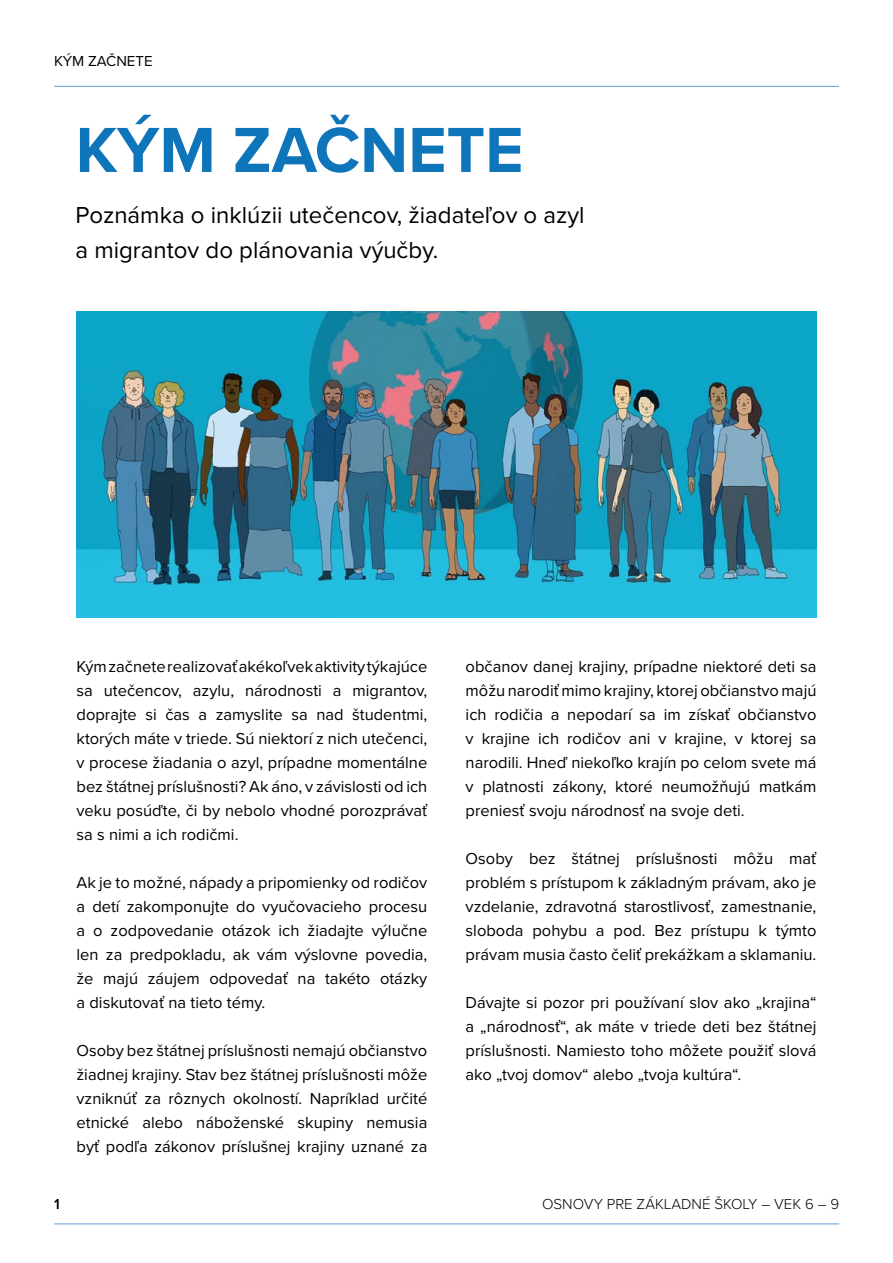
<style>
.page{position:relative;width:893px;height:1263px;background:#fff}
.page>*{position:absolute;margin:0;border:0;box-sizing:border-box;transform-origin:0 0}
.t1{font:700 66px "Proxima Nova";color:#0f75bb}
.t2{font:24px/34.5px "Proxima Nova";color:#000}
.t3{font:16.5px/24px "Proxima Nova";color:#000;text-align:justify}
.t4{font:300 15px "Proxima Nova";color:#000}
.t5{font:15px "Proxima Nova";color:#000}
.t6{font:600 15px "Proxima Nova";color:#000}
</style>
<div class="page">
<hr style="left:54px;top:1223px;width:785px;height:1px;background:#5f9fd6">
<hr style="left:54px;top:86px;width:785px;height:1px;background:#5f9fd6">
<img style="left:77px;top:312px;width:739px;height:306px">
<p class="t5" style="left:54px;top:52px;width:100px">KÝM ZAČNETE</p>
<h1 class="t1" style="left:76px;top:111px;width:449px">KÝM ZAČNETE</h1>
<h2 class="t2" style="left:76px;top:199px;width:511px">Poznámka o inklúzii utečencov, žiadateľov o azyl a migrantov do plánovania výučby.</h2>
<p class="t3" style="left:77px;top:654px;width:352px">Kým začnete realizovať akékoľvek aktivity týkajúce sa utečencov, azylu, národnosti a migrantov, doprajte si čas a zamyslite sa nad študentmi, ktorých máte v triede. Sú niektorí z nich utečenci, v procese žiadania o azyl, prípadne momentálne bez štátnej príslušnosti? Ak áno, v závislosti od ich veku posúďte, či by nebolo vhodné porozprávať sa s nimi a ich rodičmi.</p>
<p class="t3" style="left:77px;top:871px;width:352px">Ak je to možné, nápady a pripomienky od rodičov a detí zakomponujte do vyučovacieho procesu a o zodpovedanie otázok ich žiadajte výlučne len za predpokladu, ak vám výslovne povedia, že majú záujem odpovedať na takéto otázky a diskutovať na tieto témy.</p>
<p class="t3" style="left:77px;top:1039px;width:352px">Osoby bez štátnej príslušnosti nemajú občianstvo žiadnej krajiny. Stav bez štátnej príslušnosti môže vzniknúť za rôznych okolností. Napríklad určité etnické alebo náboženské skupiny nemusia byť podľa zákonov príslušnej krajiny uznané za</p>
<p class="t3" style="left:466px;top:655px;width:352px">občanov danej krajiny, prípadne niektoré deti sa môžu narodiť mimo krajiny, ktorej občianstvo majú ich rodičia a nepodarí sa im získať občianstvo v krajine ich rodičov ani v krajine, v ktorej sa narodili. Hneď niekoľko krajín po celom svete má v platnosti zákony, ktoré neumožňujú matkám preniesť svoju národnosť na svoje deti.</p>
<p class="t3" style="left:466px;top:847px;width:352px">Osoby bez štátnej príslušnosti môžu mať problém s prístupom k základným právam, ako je vzdelanie, zdravotná starostlivosť, zamestnanie, sloboda pohybu a pod. Bez prístupu k týmto právam musia často čeliť prekážkam a sklamaniu.</p>
<p class="t3" style="left:466px;top:991px;width:352px">Dávajte si pozor pri používaní slov ako „krajina“ a „národnosť“, ak máte v triede deti bez štátnej príslušnosti. Namiesto toho môžete použiť slová ako „tvoj domov“ alebo „tvoja kultúra“.</p>
<p class="t6" style="left:54px;top:1196px;width:7px">1</p>
<p class="t4" style="left:542px;top:1195px;width:299px">OSNOVY PRE ZÁKLADNÉ ŠKOLY – VEK 6 – 9</p>
</div>
